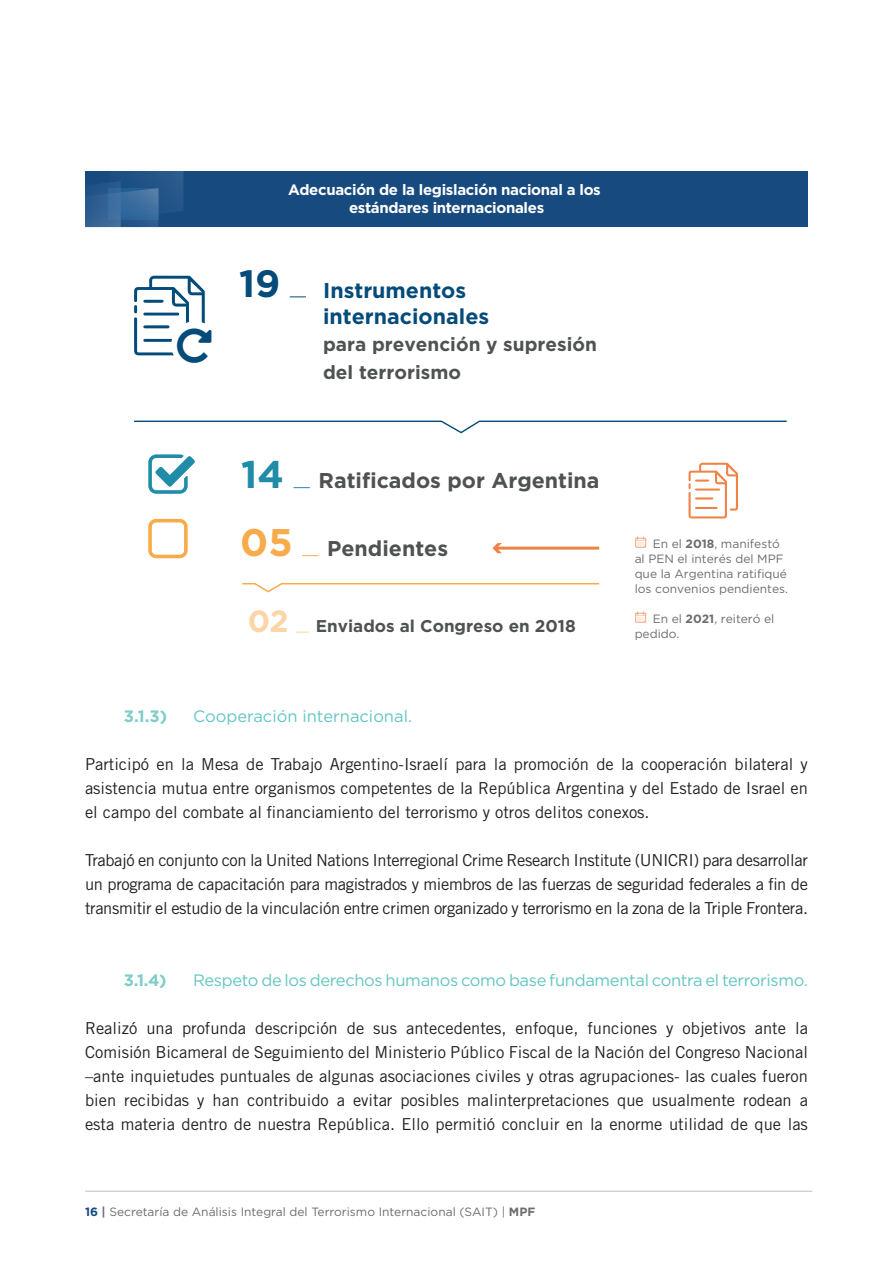
<style>
.page{position:relative;width:893px;height:1263px;background:#fff}
.page>*{position:absolute;margin:0;border:0;box-sizing:border-box;transform-origin:0 0}
.t1{font:700 21.45px "Gotham";color:#4f5252}
.t2{font:700 21.45px/25.7px "Gotham";color:#044b7a}
.t3{font:700 19.05px/27.5px "Gotham";color:#4f5252}
.t4{font:700 17.1px "Gotham";color:#4f5252}
._3__Texto{font:16.5px/24px "Trade Gothic LT Std";color:#231f20;text-align:justify}
.t5{font:16.5px "Gotham";letter-spacing:-.02em;color:#64c6c3}
.t6{font:16.5px "Gotham";color:#64c6c3}
.t7{font:700 16.5px "Gotham";color:#7dcdc8}
.t8{font:700 15px/18px "Gotham";letter-spacing:-.02em;color:#fff;text-align:center}
.t9{font:12px/15px "Gotham";color:#6c6d70}
.s1{font-size:37.95px}
.s2{font-size:38.55px;color:#208ca8}
.s3{font-size:38.55px;color:#f7ab4b}
.s4{font-family:"untitled font 5";color:#f18246}
.s5{font-weight:700}
.s6{font-size:30.6px;color:#f7ab4b}
.s7{font-weight:700;color:#174a7e}
</style>
<div class="page">
<hr style="left:85px;top:1191px;width:727px;height:1px;background:#bebfc2">
<div style="left:85px;top:172px;width:723px;height:55px;background:#174a7e"></div>
<svg style="left:85px;top:172px;width:98px;height:55px"></svg>
<svg style="left:688px;top:463px;width:50px;height:55px"></svg>
<svg style="left:134px;top:420px;width:653px;height:14px"></svg>
<svg style="left:296px;top:632px;width:13px;height:1px"></svg>
<svg style="left:290px;top:296px;width:16px;height:1px"></svg>
<svg style="left:294px;top:487px;width:16px;height:1px"></svg>
<svg style="left:302px;top:555px;width:17px;height:1px"></svg>
<svg style="left:242px;top:583px;width:358px;height:10px"></svg>
<hr style="left:496px;top:547px;width:103px;height:3px;background:#f18246">
<svg style="left:492px;top:543px;width:10px;height:10px"></svg>
<svg style="left:134px;top:276px;width:71px;height:80px"></svg>
<p class="t8" style="left:288px;top:181px;width:314px">Adecuación de la legislación nacional a los estándares internacionales</p>
<p class="t2" style="left:323px;top:278px;width:168px;text-indent:-84px"><span class="s1">19</span> Instrumentos internacionales</p>
<p class="t3" style="left:323px;top:331px;width:275px">para prevención y supresión del terrorismo</p>
<p class="t1" style="left:241px;top:466px;width:360px"><span class="s2">14</span> Ratificados por Argentina</p>
<p class="t1" style="left:240px;top:534px;width:209px"><span class="s3">05</span> Pendientes</p>
<p class="t9" style="left:635px;top:536px;width:155px"><span class="s4">z</span> En el <span class="s5">2018</span>, manifestó al PEN el interés del MPF que la Argentina ratifiqué los convenios pendientes.</p>
<p class="t9" style="left:635px;top:611px;width:141px"><span class="s4">z</span> En el <span class="s5">2021</span>, reiteró el pedido.</p>
<p class="t4" style="left:247px;top:615px;width:330px"><span class="s6">02</span> Enviados al Congreso en 2018</p>
<p class="t7" style="left:124px;top:705px;width:45px">3.1.3)</p>
<p class="t6" style="left:193px;top:706px;width:221px">Cooperación internacional.</p>
<p class="_3__Texto" style="left:85px;top:752px;width:724px">Participó en la Mesa de Trabajo Argentino-Israelí para la promoción de la cooperación bilateral y asistencia mutua entre organismos competentes de la República Argentina y del Estado de Israel en el campo del combate al financiamiento del terrorismo y otros delitos conexos.</p>
<p class="_3__Texto" style="left:85px;top:848px;width:724px">Trabajó en conjunto con la United Nations Interregional Crime Research Institute (UNICRI) para desarrollar un programa de capacitación para magistrados y miembros de las fuerzas de seguridad federales a fin de transmitir el estudio de la vinculación entre crimen organizado y terrorismo en la zona de la Triple Frontera.</p>
<p class="t7" style="left:124px;top:969px;width:44px">3.1.4)</p>
<p class="t5" style="left:193px;top:970px;width:616px">Respeto de los derechos humanos como base fundamental contra el terrorismo.</p>
<p class="_3__Texto" style="left:85px;top:1016px;width:724px">Realizó una profunda descripción de sus antecedentes, enfoque, funciones y objetivos ante la Comisión Bicameral de Seguimiento del Ministerio Público Fiscal de la Nación del Congreso Nacional –ante inquietudes puntuales de algunas asociaciones civiles y otras agrupaciones- las cuales fueron bien recibidas y han contribuido a evitar posibles malinterpretaciones que usualmente rodean a esta materia dentro de nuestra República. Ello permitió concluir en la enorme utilidad de que las</p>
<p class="t9" style="left:85px;top:1204px;width:452px"><span class="s7">16</span> <span class="s5">|</span> Secretaría de Análisis Integral del Terrorismo Internacional (SAIT) | <span class="s5">MPF</span></p>
</div>
